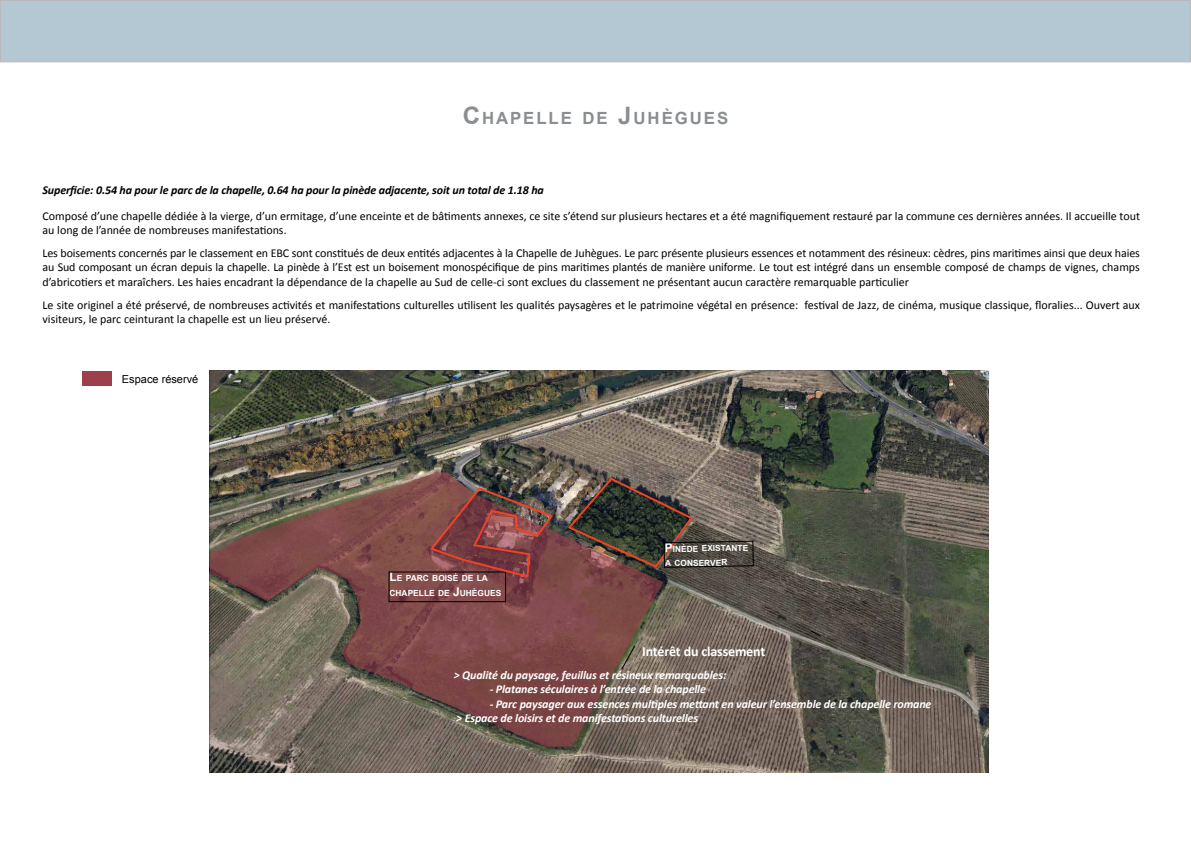
<style>
.page{position:relative;width:1191px;height:842px;background:#fff}
.page>*{position:absolute;margin:0;border:0;box-sizing:border-box;transform-origin:0 0}
.t1{font:700 16.8px "Arial";letter-spacing:.115em;color:#8b8e90}
.t2{font:700 14px "Calibri";letter-spacing:-.01em;color:#fff}
.t3{font:12px/14.4px "Calibri";color:#000}
.t4{font:italic 700 12px/14.4px "Calibri";letter-spacing:-.01em;color:#fff}
.t5{font:italic 700 12px "Calibri";letter-spacing:-.01em;color:#000}
.t6{font:11px "Arial";color:#000}
.t7{font:700 8.4px/14.4px "Arial";color:#fff}
.s1{font-size:24px}
.s2{font-size:12px}
</style>
<div class="page">
<div style="left:0;top:0;width:1191px;height:62px;background:#b3c8d3;border:1px solid #919396"></div>
<img style="left:210px;top:370px;width:778px;height:403px">
<svg style="left:210px;top:472px;width:453px;height:275px;background:#785952"></svg>
<div style="left:388px;top:571px;width:118px;height:31px;border:1px solid #000"></div>
<svg style="left:620px;top:644px;width:16px;height:27px"></svg>
<img style="left:566px;top:476px;width:188px;height:93px">
<svg style="left:809px;top:630px;width:13px;height:7px"></svg>
<img style="left:428px;top:486px;width:126px;height:93px">
<div style="left:82px;top:372px;width:29px;height:14px;background:#9e3f4e"></div>
<h1 class="t1" style="left:463px;top:107px;width:267px"><span class="s1">C</span>HAPELLE DE <span class="s1">J</span>UHÈGUES</h1>
<p class="t5" style="left:43px;top:182px;width:503px">Superficie: 0.54 ha pour le parc de la chapelle, 0.64 ha pour la pinède adjacente, soit un total de 1.18 ha</p>
<p class="t3" style="left:43px;top:209px;width:1099px">Composé d’une chapelle dédiée à la vierge, d’un ermitage, d’une enceinte et de bâtiments annexes, ce site s’étend sur plusieurs hectares et a été magnifiquement restauré par la commune ces dernières années. Il accueille tout au long de l’année de nombreuses manifestations.</p>
<p class="t3" style="left:43px;top:246px;width:1098px;text-align:justify">Les boisements concernés par le classement en EBC sont constitués de deux entités adjacentes à la Chapelle de Juhègues. Le parc présente plusieurs essences et notamment des résineux: cèdres, pins maritimes ainsi que deux haies au Sud composant un écran depuis la chapelle. La pinède à l’Est est un boisement monospécifique de pins maritimes plantés de manière uniforme. Le tout est intégré dans un ensemble composé de champs de vignes, champs d’abricotiers et maraîchers. Les haies encadrant la dépendance de la chapelle au Sud de celle-ci sont exclues du classement ne présentant aucun caractère remarquable particulier</p>
<p class="t3" style="left:43px;top:298px;width:1099px">Le site originel a été préservé, de nombreuses activités et manifestations culturelles utilisent les qualités paysagères et le patrimoine végétal en présence: festival de Jazz, de cinéma, musique classique, floralies... Ouvert aux visiteurs, le parc ceinturant la chapelle est un lieu préservé.</p>
<p class="t6" style="left:122px;top:372px;width:78px">Espace réservé</p>
<p class="t7" style="left:389px;top:571px;width:113px"><span class="s2">L</span>E PARC BOISÉ DE LA<br>CHAPELLE DE <span class="s2">J</span>UHÈGUES</p>
<p class="t7" style="left:664px;top:542px;width:84px;rotate:-1deg"><span class="s2">P</span>INÈDE E XISTANTE<br>A CONSE RVE R</p>
<p class="t2" style="left:642px;top:642px;width:125px">Intérêt du classement</p>
<p class="t4" style="left:454px;top:668px;width:274px">&gt; Qualité du paysage, feuillus et résineux remarquables:</p>
<p class="t4" style="left:490px;top:682px;width:218px">- Platanes séculaires à l’entrée de la chapelle</p>
<p class="t4" style="left:456px;top:696px;width:477px;text-indent:33px">- Parc paysager aux essences multiples mettant en valeur l’ensemble de la chapelle romane &gt; Espace de loisirs et de manifestations culturelles</p>
</div>
